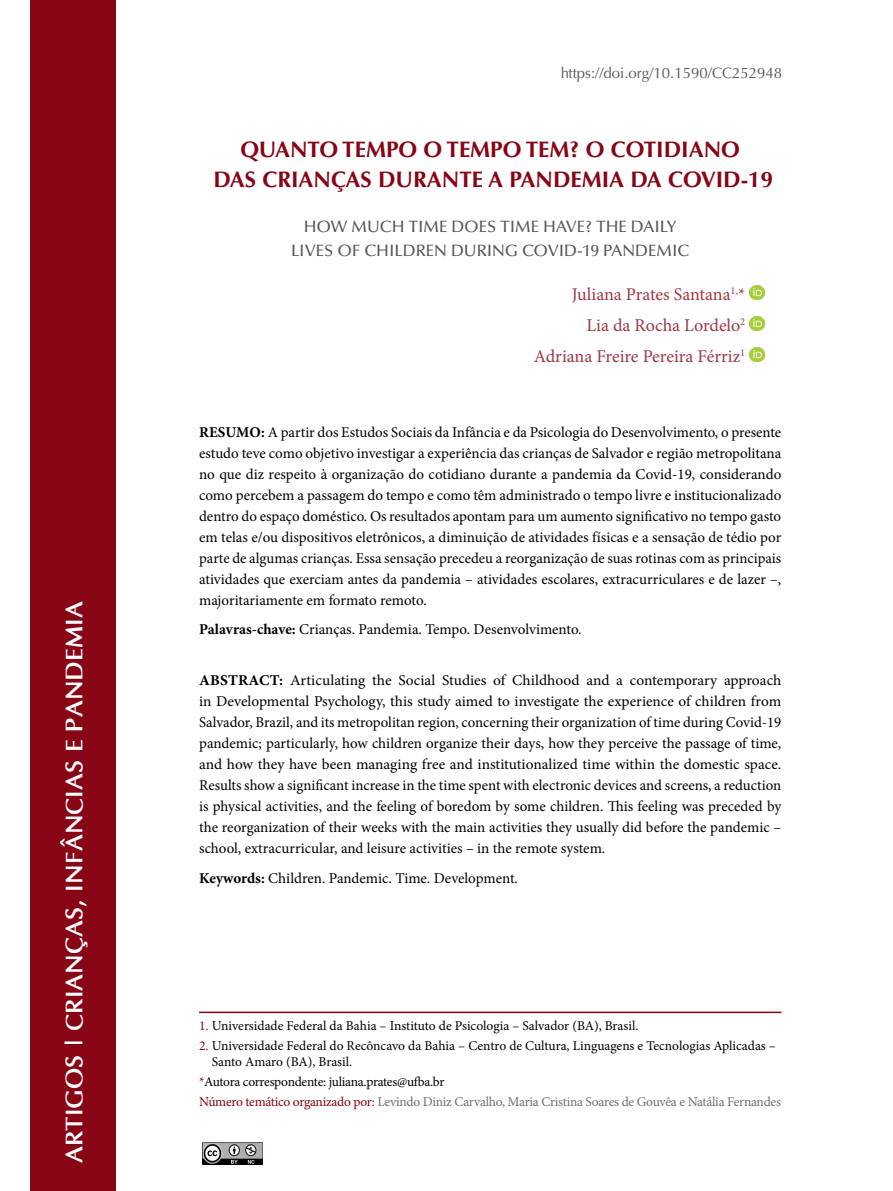
<style>
.page{position:relative;width:893px;height:1191px;background:#fff}
.page>*{position:absolute;margin:0;border:0;box-sizing:border-box;transform-origin:0 0}
.t1{font:700 24px "Optima";color:#fff}
.t2{font:700 22.5px/30px "Optima LT Std";color:#870515;text-align:center}
.t3{font:18px/31px "Minion Pro";color:#9f3744;text-align:right}
.t4{font:500 16.5px/24px "Optima LT Std";color:#575756;text-align:center}
.t5{font:15px/21px "Minion Pro";color:#000;text-align:justify}
.t6{font:15px "Optima LT Std";color:#575756}
.t7{font:13.5px/15.8px "Minion Pro";color:#000}
.t8{font:13.5px/20px "Minion Pro";letter-spacing:-.02em;color:#706f6f}
.s1{font-weight:700}
.s2{color:#870515}
.s3{color:#000}
</style>
<div class="page">
<hr style="left:199px;top:1011px;width:582px;height:2px;background:#870515">
<img style="left:749px;top:285px;width:15px;height:15px">
<img style="left:749px;top:316px;width:15px;height:15px">
<img style="left:749px;top:347px;width:15px;height:15px">
<div style="left:31px;top:0;width:85px;height:1191px;background:#870515"></div>
<img style="left:203px;top:1143px;width:60px;height:21px">
<h1 class="t1" style="left:60px;top:1163px;width:564px;rotate:-90deg">ARTIGOS | CRIANÇAS, INFÂNCIAS E PANDEMIA</h1>
<p class="t6" style="left:561px;top:64px;width:223px">https://doi.org/10.1590/CC252948</p>
<h2 class="t2" style="left:213px;top:134px;width:561px">QUANTO TEMPO O TEMPO TEM? O COTIDIANO<br>DAS CRIANÇAS DURANTE A PANDEMIA DA COVID-19</h2>
<p class="t4" style="left:291px;top:215px;width:400px">HOW MUCH TIME DOES TIME HAVE? THE DAILY<br>LIVES OF CHILDREN DURING COVID-19 PANDEMIC</p>
<p class="t3" style="left:534px;top:279px;width:213px">Juliana Prates Santana<sup>1,</sup>*<br>Lia da Rocha Lordelo<sup>2<br></sup>Adriana Freire Pereira Férriz<sup>1</sup></p>
<p class="t5" style="left:199px;top:421px;width:584px"><span class="s1">RESUMO:</span> A partir dos Estudos Sociais da Infância e da Psicologia do Desenvolvimento, o presente estudo teve como objetivo investigar a experiência das crianças de Salvador e região metropolitana no que diz respeito à organização do cotidiano durante a pandemia da Covid-19, considerando como percebem a passagem do tempo e como têm administrado o tempo livre e institucionalizado dentro do espaço doméstico. Os resultados apontam para um aumento significativo no tempo gasto em telas e/ou dispositivos eletrônicos, a diminuição de atividades físicas e a sensação de tédio por parte de algumas crianças. Essa sensação precedeu a reorganização de suas rotinas com as principais atividades que exerciam antes da pandemia – atividades escolares, extracurriculares e de lazer –, majoritariamente em formato remoto.</p>
<p class="t5" style="left:199px;top:619px;width:384px"><span class="s1">Palavras-chave:</span> Crianças. Pandemia. Tempo. Desenvolvimento.</p>
<p class="t5" style="left:199px;top:670px;width:584px"><span class="s1">ABSTRACT:</span> Articulating the Social Studies of Childhood and a contemporary approach in Developmental Psychology, this study aimed to investigate the experience of children from Salvador, Brazil, and its metropolitan region, concerning their organization of time during Covid-19 pandemic; particularly, how children organize their days, how they perceive the passage of time, and how they have been managing free and institutionalized time within the domestic space.<br>Results show a significant increase in the time spent with electronic devices and screens, a reduction is physical activities, and the feeling of boredom by some children. This feeling was preceded by the reorganization of their weeks with the main activities they usually did before the pandemic – school, extracurricular, and leisure activities – in the remote system.</p>
<p class="t5" style="left:199px;top:867px;width:320px"><span class="s1">Keywords:</span> Children. Pandemic. Time. Development.</p>
<p class="t7" style="left:199px;top:1018px;width:441px"><span class="s2">1.</span> Universidade Federal da Bahia – Instituto de Psicologia – Salvador (BA), Brasil.</p>
<p class="t7" style="left:212px;top:1038px;width:566px;text-indent:-13px"><span class="s2">2.</span> Universidade Federal do Recôncavo da Bahia – Centro de Cultura, Linguagens e Tecnologias Aplicadas –<br>Santo Amaro (BA), Brasil.</p>
<p class="t8" style="left:199px;top:1071px;width:583px"><span class="s2">*</span><span class="s3">Autora correspondente: juliana.prates@ufba.br<br></span><span class="s2">Número temático organizado por:</span> Levindo Diniz Carvalho, Maria Cristina Soares de Gouvêa e Natália Fernandes</p>
</div>
